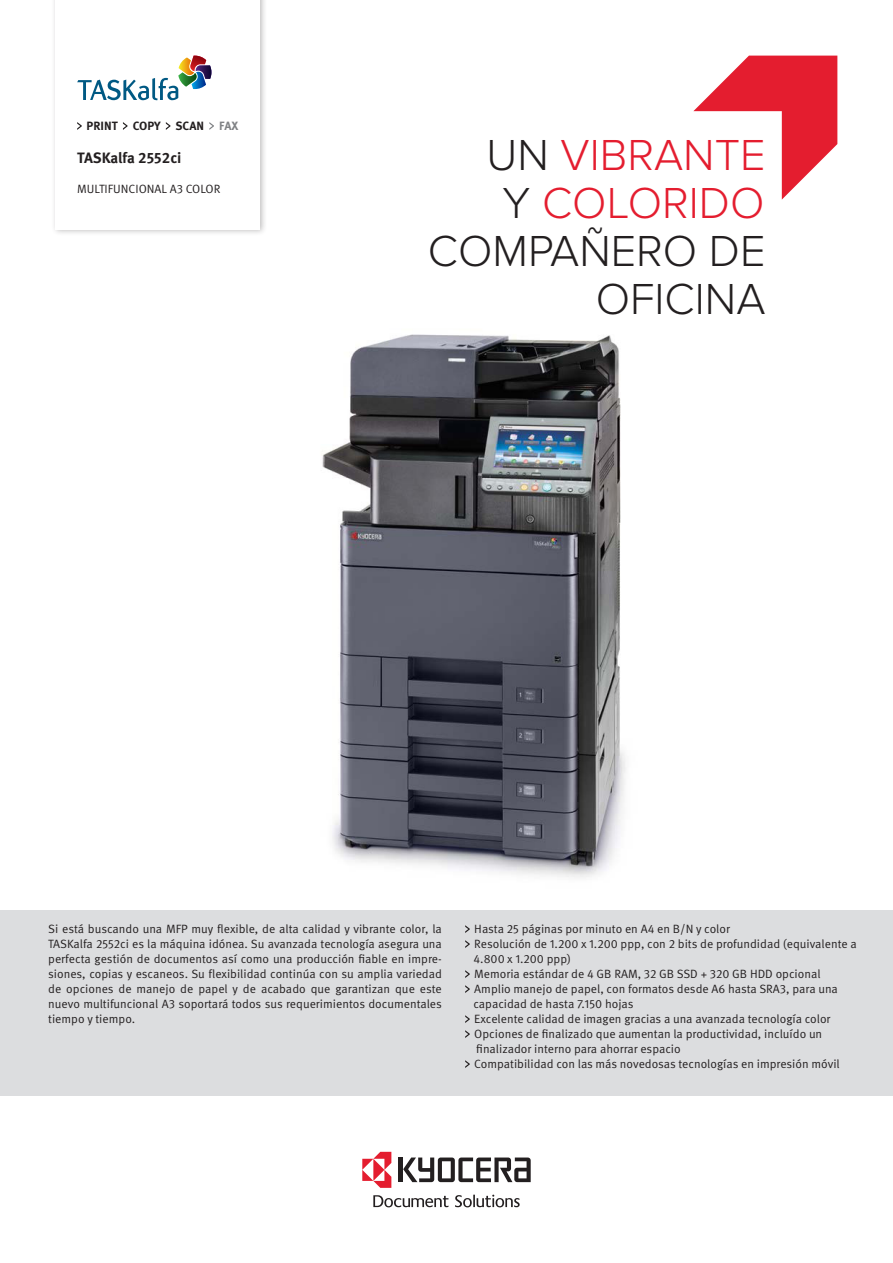
<style>
.page{position:relative;width:893px;height:1263px;background:#fff}
.page>*{position:absolute;margin:0;border:0;box-sizing:border-box;transform-origin:0 0}
.Headline{font:300 45px "Proxima Nova";color:#e41d2f}
.Headline-2{font:300 45px "Proxima Nova";color:#231f20}
.t1{font:700 15px "Meta Pro";letter-spacing:-.005em;color:#231f20}
.Bodycopy{font:12px/15px "Meta Pro Norm";color:#231f20;text-align:justify}
.t2{font:700 12px "Meta Pro";color:#231f20}
.s1{color:#808285}
.s2{color:#231f20}
</style>
<div class="page">
<img style="left:322px;top:334px;width:304px;height:544px">
<svg style="left:693px;top:56px;width:144px;height:144px"></svg>
<hr style="left:399px;top:1157px;width:4px;height:25px;background:#231f20">
<svg style="left:403px;top:1157px;width:128px;height:25px"></svg>
<svg style="left:455px;top:1195px;width:65px;height:12px"></svg>
<svg style="left:373px;top:1195px;width:75px;height:12px"></svg>
<svg style="left:362px;top:1152px;width:29px;height:36px"></svg>
<div style="left:51px;top:0;width:216px;height:236px;background:#231f20;opacity:.3"></div>
<div style="left:56px;top:0;width:204px;height:230px;background:#fff"></div>
<svg style="left:77px;top:56px;width:134px;height:44px"></svg>
<div style="left:0;top:910px;width:893px;height:186px;background:#dcdddf"></div>
<svg style="left:465px;top:925px;width:5px;height:8px"></svg>
<svg style="left:465px;top:940px;width:5px;height:8px"></svg>
<svg style="left:465px;top:970px;width:5px;height:8px"></svg>
<svg style="left:465px;top:985px;width:5px;height:8px"></svg>
<svg style="left:465px;top:1015px;width:5px;height:8px"></svg>
<svg style="left:465px;top:1030px;width:5px;height:8px"></svg>
<svg style="left:465px;top:1060px;width:5px;height:8px"></svg>
<svg style="left:77px;top:122px;width:5px;height:8px"></svg>
<svg style="left:123px;top:122px;width:5px;height:8px"></svg>
<svg style="left:166px;top:122px;width:4px;height:8px"></svg>
<svg style="left:209px;top:122px;width:5px;height:8px"></svg>
<p class="t2" style="left:87px;top:116px;width:153px">PRINT COPY SCAN <span class="s1">FAX</span></p>
<p class="t1" style="left:77px;top:146px;width:106px">TASKalfa 2552ci</p>
<p class="Bodycopy" style="left:77px;top:181px;width:145px">MULTIFUNCIONAL A3 COLOR</p>
<p class="Headline" style="left:487px;top:129px;width:280px"><span class="s2">UN</span> VIBRANTE</p>
<p class="Headline" style="left:503px;top:177px;width:263px"><span class="s2">Y</span> COLORIDO</p>
<p class="Headline-2" style="left:428px;top:225px;width:339px">COMPAÑERO DE</p>
<p class="Headline-2" style="left:596px;top:273px;width:171px">OFICINA</p>
<p class="Bodycopy" style="left:48px;top:920px;width:395px">Si está buscando una MFP muy flexible, de alta calidad y vibrante color, la TASKalfa 2552ci es la máquina idónea. Su avanzada tecnología asegura una perfecta gestión de documentos así como una producción fiable en impre&shy;siones, copias y escaneos. Su flexibilidad continúa con su amplia variedad de opciones de manejo de papel y de acabado que garantizan que este nuevo multifuncional A3 soportará todos sus requerimientos documentales tiempo y tiempo.</p>
<p class="Bodycopy" style="left:474px;top:920px;width:257px">Hasta 25 páginas por minuto en A4 en B/N y color</p>
<p class="Bodycopy" style="left:474px;top:935px;width:384px">Resolución de 1.200 x 1.200 ppp, con 2 bits de profundidad (equivalente a</p>
<p class="Bodycopy" style="left:473px;top:950px;width:99px">4.800 x 1.200 ppp)</p>
<p class="Bodycopy" style="left:474px;top:965px;width:348px">Memoria estándar de 4 GB RAM, 32 GB SSD + 320 GB HDD opcional</p>
<p class="Bodycopy" style="left:474px;top:980px;width:365px">Amplio manejo de papel, con formatos desde A6 hasta SRA3, para una</p>
<p class="Bodycopy" style="left:473px;top:995px;width:162px">capacidad de hasta 7.150 hojas</p>
<p class="Bodycopy" style="left:474px;top:1010px;width:358px">Excelente calidad de imagen gracias a una avanzada tecnología color</p>
<p class="Bodycopy" style="left:474px;top:1025px;width:349px">Opciones de finalizado que aumentan la productividad, incluído un</p>
<p class="Bodycopy" style="left:476px;top:1040px;width:206px">finalizador interno para ahorrar espacio</p>
<p class="Bodycopy" style="left:474px;top:1055px;width:367px">Compatibilidad con las más novedosas tecnologías en impresión móvil</p>
</div>
